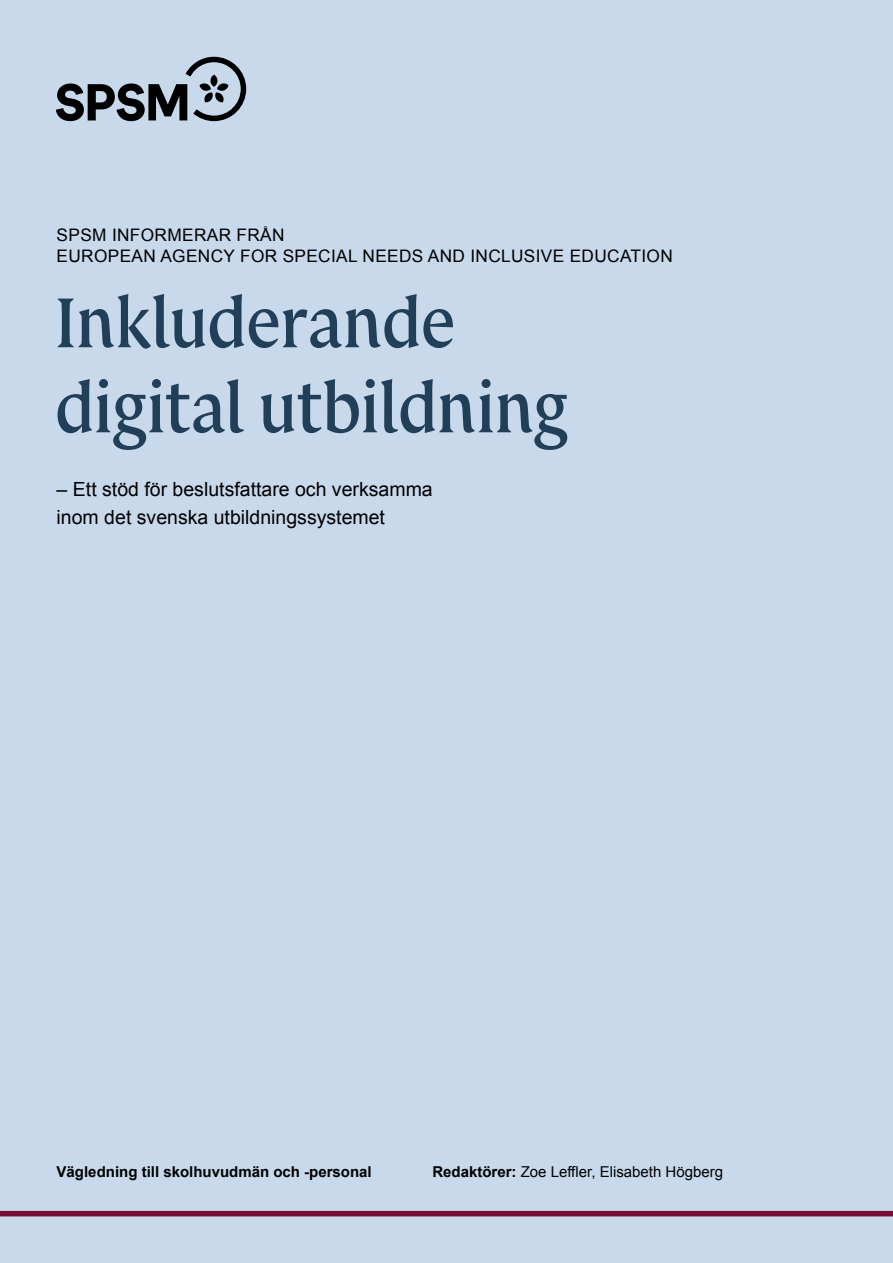
<style>
.page{position:relative;width:893px;height:1263px;background:#c8d9eb}
.page>*{position:absolute;margin:0;border:0;box-sizing:border-box;transform-origin:0 0}
.titelsida__huvudrubrik__orange{font:75px "SPSM Serif";letter-spacing:-.015em;color:#223f59}
.titelsida__underrubrik__vit{font:19.5px/28.3px "Arial";color:#000}
.titelsida__överrubrik__vit{font:17.25px "Arial";letter-spacing:.02em;color:#000}
.titelsida__sidfot{font:700 15px "Arial";color:#000}
.titelsida__sidfot-2{font:15px "Arial";color:#000}
.s1{font-weight:700}
</style>
<div class="page">
<svg style="left:56px;top:57px;width:190px;height:64px"></svg>
<div style="left:0;top:1211px;width:893px;height:5px;background:#7a0d35"></div>
<p class="titelsida__överrubrik__vit" style="left:57px;top:224px;width:229px">SPSM INFORMERAR FRÅN</p>
<p class="titelsida__överrubrik__vit" style="left:57px;top:245px;width:618px">EUROPEAN AGENCY FOR SPECIAL NEEDS AND INCLUSIVE EDUCATION</p>
<p class="titelsida__huvudrubrik__orange" style="left:55px;top:283px;width:403px">Inkluderande</p>
<p class="titelsida__huvudrubrik__orange" style="left:55px;top:369px;width:515px">digital utbildning</p>
<p class="titelsida__underrubrik__vit" style="left:57px;top:475px;width:378px">– Ett stöd för beslutsfattare och verksamma inom det svenska utbildningssystemet</p>
<p class="titelsida__sidfot" style="left:57px;top:1161px;width:317px">Vägledning till skolhuvudmän och -personal</p>
<p class="titelsida__sidfot-2" style="left:432px;top:1161px;width:292px"><span class="s1">Redaktörer:</span> Zoe Leffler, Elisabeth Högberg</p>
</div>
